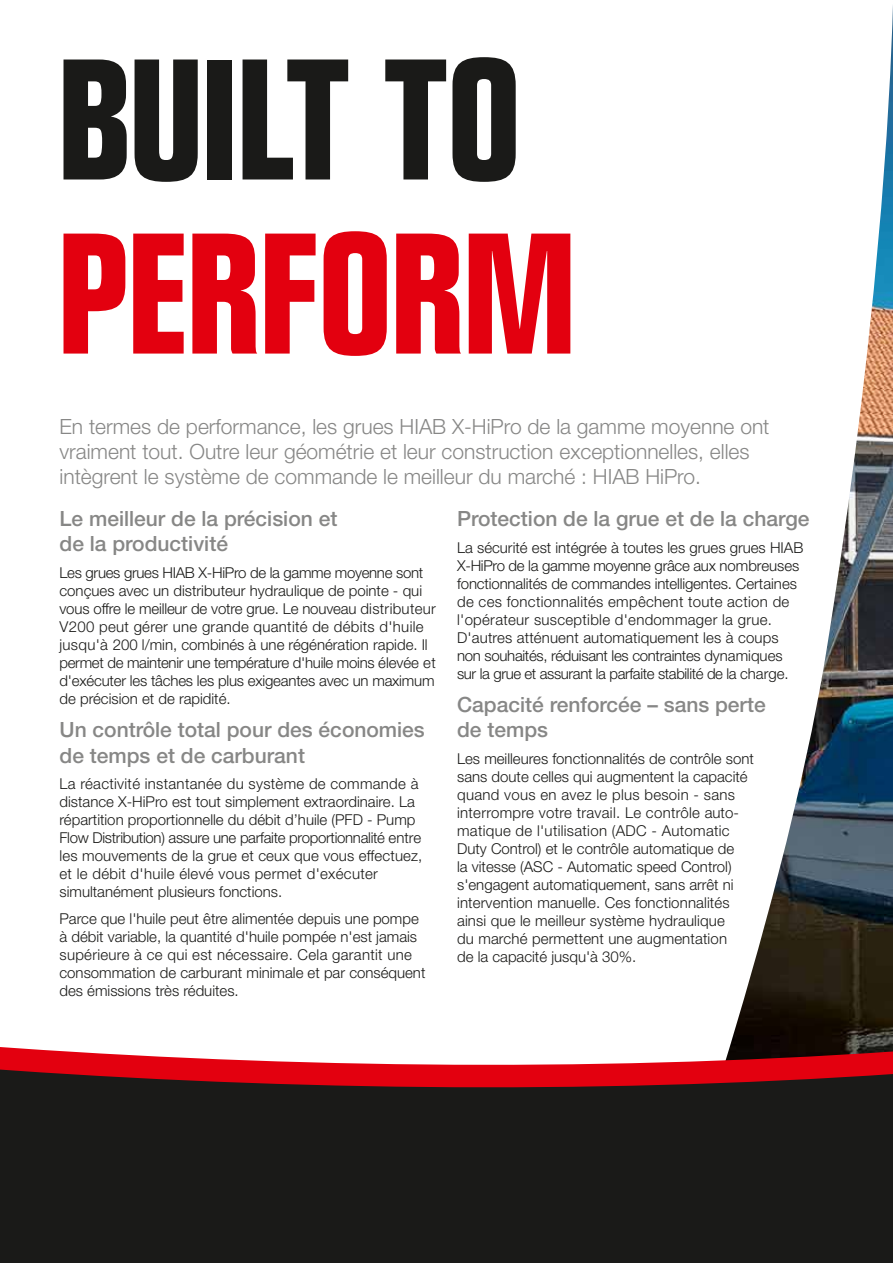
<style>
.page{position:relative;width:893px;height:1263px;background:#fff}
.page>*{position:absolute;margin:0;border:0;box-sizing:border-box;transform-origin:0 0}
.t1{font:700 condensed 168px "Folio Std";letter-spacing:-.025em;color:#1a1a18}
.t2{font:700 condensed 168px "Folio Std";letter-spacing:-.01em;color:#e3000f}
.t3{font:300 21px/25.2px "Helvetica Neue LT Pro";color:#878786}
.t4{font:500 21px/25.2px "Helvetica Neue LT Pro";color:#878786}
.t5{font:300 15px/18px "Helvetica Neue LT Std";color:#1a1a18}
</style>
<div class="page">
<div style="left:0;top:1103px;width:893px;height:160px;background:#1a1a18"></div>
<img style="left:775px;top:5px;width:118px;height:879px">
<svg style="left:0;top:884px;width:893px;height:219px"></svg>
<h1 class="t1" style="left:56px;top:27px;width:467px">BUILT TO</h1>
<h1 class="t2" style="left:56px;top:201px;width:522px">PERFORM</h1>
<h2 class="t3" style="left:60px;top:413px;width:711px">En termes de performance, les grues HIAB X-HiPro de la gamme moyenne ont vraiment tout. Outre leur géométrie et leur construction exceptionnelles, elles intègrent le système de commande le meilleur du marché : HIAB HiPro.</h2>
<h2 class="t4" style="left:457px;top:506px;width:354px">Protection de la grue et de la charge</h2>
<p class="t5" style="left:457px;top:538px;width:348px">La sécurité est intégrée à toutes les grues grues HIAB X-HiPro de la gamme moyenne grâce aux nombreuses fonctionnalités de commandes intelligentes. Certaines de ces fonctionnalités empêchent toute action de l'opérateur susceptible d'endommager la grue.<br>D'autres atténuent automatiquement les à coups non souhaités, réduisant les contraintes dynamiques sur la grue et assurant la parfaite stabilité de la charge.</p>
<h2 class="t4" style="left:457px;top:692px;width:310px">Capacité renforcée – sans perte de temps</h2>
<p class="t5" style="left:457px;top:749px;width:298px">Les meilleures fonctionnalités de contrôle sont sans doute celles qui augmentent la capacité quand vous en avez le plus besoin - sans interrompre votre travail. Le contrôle auto&shy;matique de l'utilisation (ADC - Automatic Duty Control) et le contrôle automatique de<br>la vitesse (ASC - Automatic speed Control) s'engagent automatiquement, sans arrêt ni intervention manuelle. Ces fonctionnalités ainsi que le meilleur système hydraulique<br>du marché permettent une augmentation<br>de la capacité jusqu'à 30%.</p>
<h2 class="t4" style="left:60px;top:506px;width:279px">Le meilleur de la précision et de la productivité</h2>
<p class="t5" style="left:60px;top:563px;width:378px">Les grues grues HIAB X-HiPro de la gamme moyenne sont conçues avec un distributeur hydraulique de pointe - qui vous offre le meilleur de votre grue. Le nouveau distributeur V200 peut gérer une grande quantité de débits d'huile jusqu'à 200 l/min, combinés à une régénération rapide. Il permet de maintenir une température d'huile moins élevée et d'exécuter les tâches les plus exigeantes avec un maximum de précision et de rapidité.</p>
<h2 class="t4" style="left:60px;top:717px;width:367px">Un contrôle total pour des économies de temps et de carburant</h2>
<p class="t5" style="left:60px;top:774px;width:364px">La réactivité instantanée du système de commande à distance X-HiPro est tout simplement extraordinaire. La répartition proportionnelle du débit d’huile (PFD - Pump Flow Distribution) assure une parfaite proportionnalité entre les mouvements de la grue et ceux que vous effectuez, et le débit d'huile élevé vous permet d'exécuter simultanément plusieurs fonctions.</p>
<p class="t5" style="left:60px;top:909px;width:367px">Parce que l'huile peut être alimentée depuis une pompe à débit variable, la quantité d'huile pompée n'est jamais supérieure à ce qui est nécessaire. Cela garantit une consommation de carburant minimale et par conséquent des émissions très réduites.</p>
</div>
